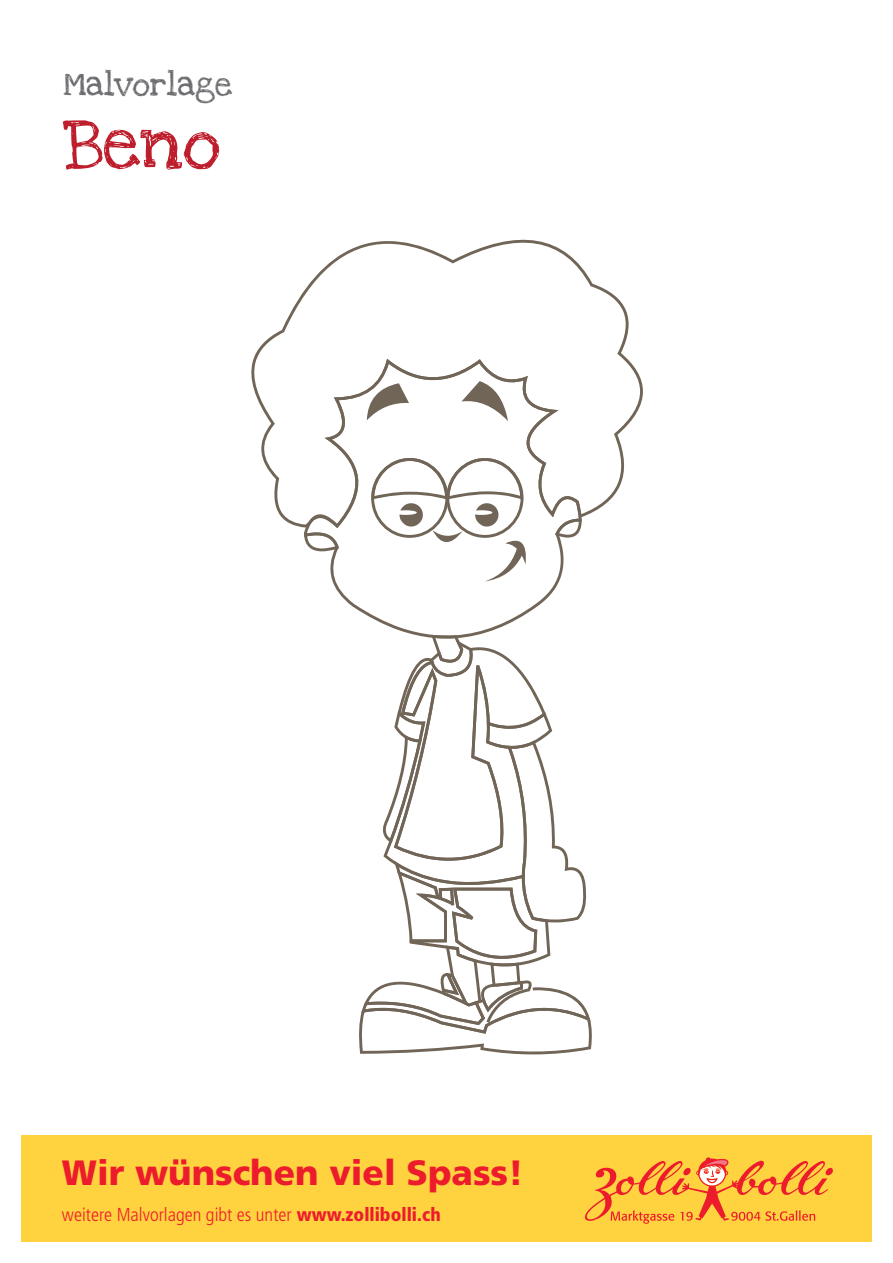
<style>
.page{position:relative;width:893px;height:1263px;background:#fff}
.page>*{position:absolute;margin:0;border:0;box-sizing:border-box;transform-origin:0 0}
.t1{font:75px "Love Ya Like A Sister";color:#be1d2c}
.t2{font:900 35.1px "Frutiger";color:#ed1c2d}
.t3{font:34.5px "Love Ya Like A Sister";color:#6c6d70}
.t4{font:300 condensed 18.75px "Frutiger";color:#ed1c2d}
.s1{font-weight:900}
</style>
<div class="page">
<div style="left:21px;top:1135px;width:851px;height:107px;background:#ffd33f"></div>
<svg style="left:251px;top:239px;width:392px;height:289px"></svg>
<svg style="left:304px;top:359px;width:278px;height:276px"></svg>
<svg style="left:555px;top:519px;width:27px;height:19px"></svg>
<svg style="left:359px;top:635px;width:233px;height:419px"></svg>
<svg style="left:367px;top:383px;width:42px;height:37px"></svg>
<svg style="left:461px;top:381px;width:47px;height:40px"></svg>
<svg style="left:371px;top:458px;width:157px;height:123px"></svg>
<svg style="left:585px;top:1157px;width:248px;height:67px"></svg>
<h3 class="t3" style="left:64px;top:63px;width:170px">Malvorlage</h3>
<h1 class="t1" style="left:64px;top:98px;width:158px">Beno</h1>
<h2 class="t2" style="left:62px;top:1151px;width:463px">Wir wünschen viel Spass!</h2>
<p class="t4" style="left:62px;top:1204px;width:380px">weitere Malvorlagen gibt es unter <span class="s1">www.zollibolli.ch</span></p>
</div>
